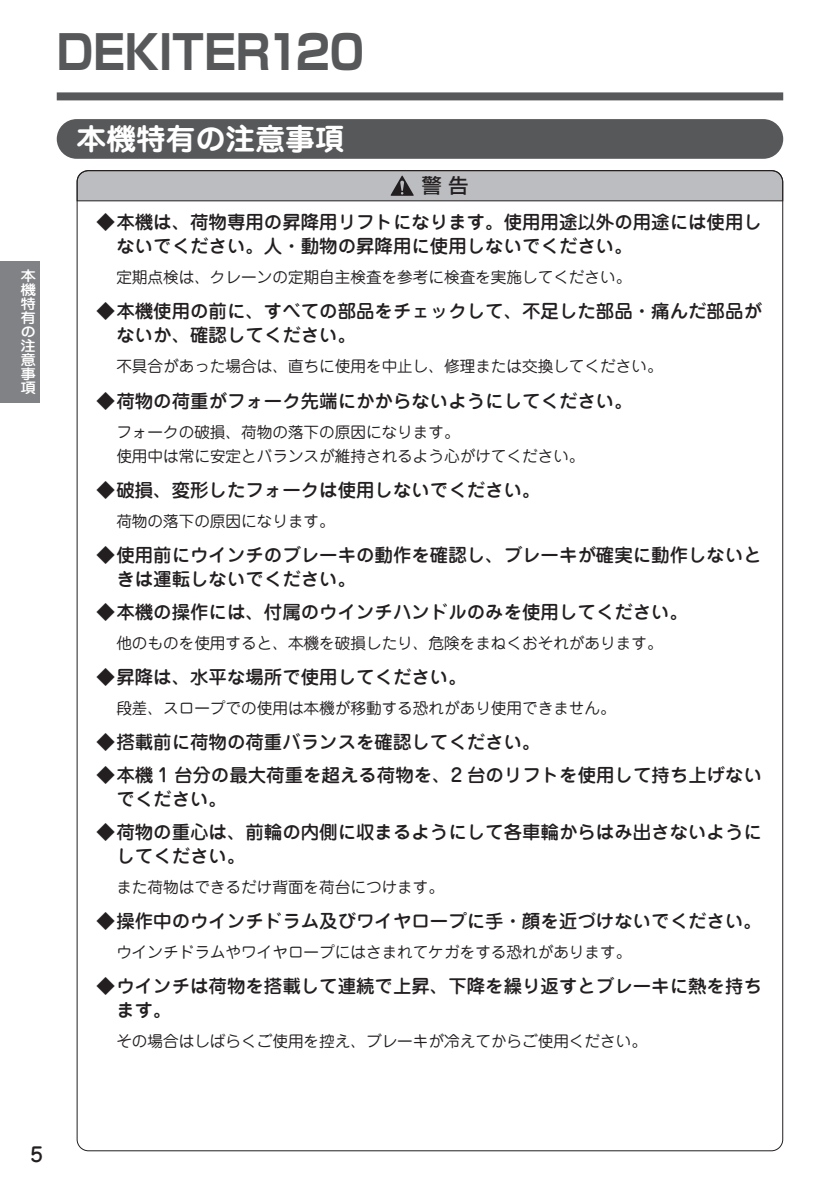
<style>
.page{position:relative;width:840px;height:1191px;background:#fff}
.page>*{position:absolute;margin:0;border:0;box-sizing:border-box;transform-origin:0 0}
.t1{font:700 46.8px "Shin Go Pro";letter-spacing:-.01em;color:#57585a;scale:.9 1}
.t2{font:700 29.8px "Jun 501 Pro";color:#fff}
.t3{font:500 19.8px "Shin Go Pro";color:#231f20}
.t4{font:500 19.8px "Jun 34 Pro";color:#231f20}
.t5{font:500 18.4px/24.2px "Jun 34 Pro";color:#231f20}
.t6{font:15.6px/24px "Jun 201 Pro";color:#231f20}
.t7{font:500 14px/14px "Jun 34 Pro";color:#fff;text-align:justify;scale:1.11 1}
</style>
<div class="page">
<div style="left:57px;top:92px;width:725px;height:8px;background:#57585a"></div>
<div style="left:57px;top:119px;width:725px;height:40px;background:#57585a;border-radius:20px"></div>
<svg style="left:76px;top:170px;width:707px;height:32px"></svg>
<div style="left:0;top:261px;width:40px;height:142px;background:#808285"></div>
<p class="t7" style="left:21px;top:267px;width:15px">本機特有の注意事項</p>
<h1 class="t1" style="left:57px;top:15px;width:343px">DEKITER120</h1>
<h2 class="t2" style="left:77px;top:115px;width:269px">本機特有の注意事項</h2>
<p class="t3" style="left:421px;top:169px;width:48px">警告</p>
<p class="t5" style="left:116px;top:208px;width:646px;text-indent:-20px">◆ 本機は、荷物専用の昇降用リフトになります。使用用途以外の用途には使用しないでください。人・動物の昇降用に使用しないでください。</p>
<p class="t6" style="left:116px;top:263px;width:516px">定期点検は、クレーンの定期自主検査を参考に検査を実施してください。</p>
<p class="t5" style="left:116px;top:297px;width:646px;text-indent:-20px">◆ 本機使用の前に、すべての部品をチェックして、不足した部品・痛んだ部品がないか、確認してください。</p>
<p class="t6" style="left:116px;top:353px;width:547px">不具合があった場合は、直ちに使用を中止し、修理または交換してください。</p>
<p class="t5" style="left:96px;top:386px;width:537px">◆ 荷物の荷重がフォーク先端にかからないようにしてください。</p>
<p class="t6" style="left:116px;top:418px;width:469px">フォークの破損、荷物の落下の原因になります。<br>使用中は常に安定とバランスが維持されるよう心がけてください。</p>
<p class="t5" style="left:96px;top:476px;width:445px">◆ 破損、変形したフォークは使用しないでください。</p>
<p class="t6" style="left:116px;top:507px;width:220px">荷物の落下の原因になります。</p>
<p class="t5" style="left:116px;top:541px;width:646px;text-indent:-20px">◆ 使用前にウインチのブレーキの動作を確認し、ブレーキが確実に動作しないときは運転しないでください。</p>
<p class="t5" style="left:96px;top:598px;width:593px">◆ 本機の操作には、付属のウインチハンドルのみを使用してください。</p>
<p class="t6" style="left:116px;top:629px;width:547px">他のものを使用すると、本機を破損したり、危険をまねくおそれがあります。</p>
<p class="t5" style="left:96px;top:663px;width:371px">◆ 昇降は、水平な場所で使用してください。</p>
<p class="t6" style="left:116px;top:694px;width:500px">段差、スロープでの使用は本機が移動する恐れがあり使用できません。</p>
<p class="t5" style="left:96px;top:728px;width:445px">◆ 搭載前に荷物の荷重バランスを確認してください。</p>
<p class="t5" style="left:116px;top:761px;width:647px;text-indent:-20px">◆ 本機 1 台分の最大荷重を超える荷物を、2 台のリフトを使用して持ち上げないでください。</p>
<p class="t5" style="left:116px;top:817px;width:646px;text-indent:-20px">◆ 荷物の重心は、前輪の内側に収まるようにして各車輪からはみ出さないようにしてください。</p>
<p class="t6" style="left:116px;top:873px;width:329px">また荷物はできるだけ背面を荷台につけます。</p>
<p class="t5" style="left:96px;top:907px;width:666px">◆ 操作中のウインチドラム及びワイヤロープに手・顔を近づけないでください。</p>
<p class="t6" style="left:116px;top:938px;width:516px">ウインチドラムやワイヤロープにはさまれてケガをする恐れがあります。</p>
<p class="t5" style="left:116px;top:972px;width:646px;text-indent:-20px">◆ ウインチは荷物を搭載して連続で上昇、下降を繰り返すとブレーキに熱を持ちます。</p>
<p class="t6" style="left:116px;top:1027px;width:532px">その場合はしばらくご使用を控え、ブレーキが冷えてからご使用ください。</p>
<p class="t4" style="left:31px;top:1138px;width:14px">5</p>
</div>
